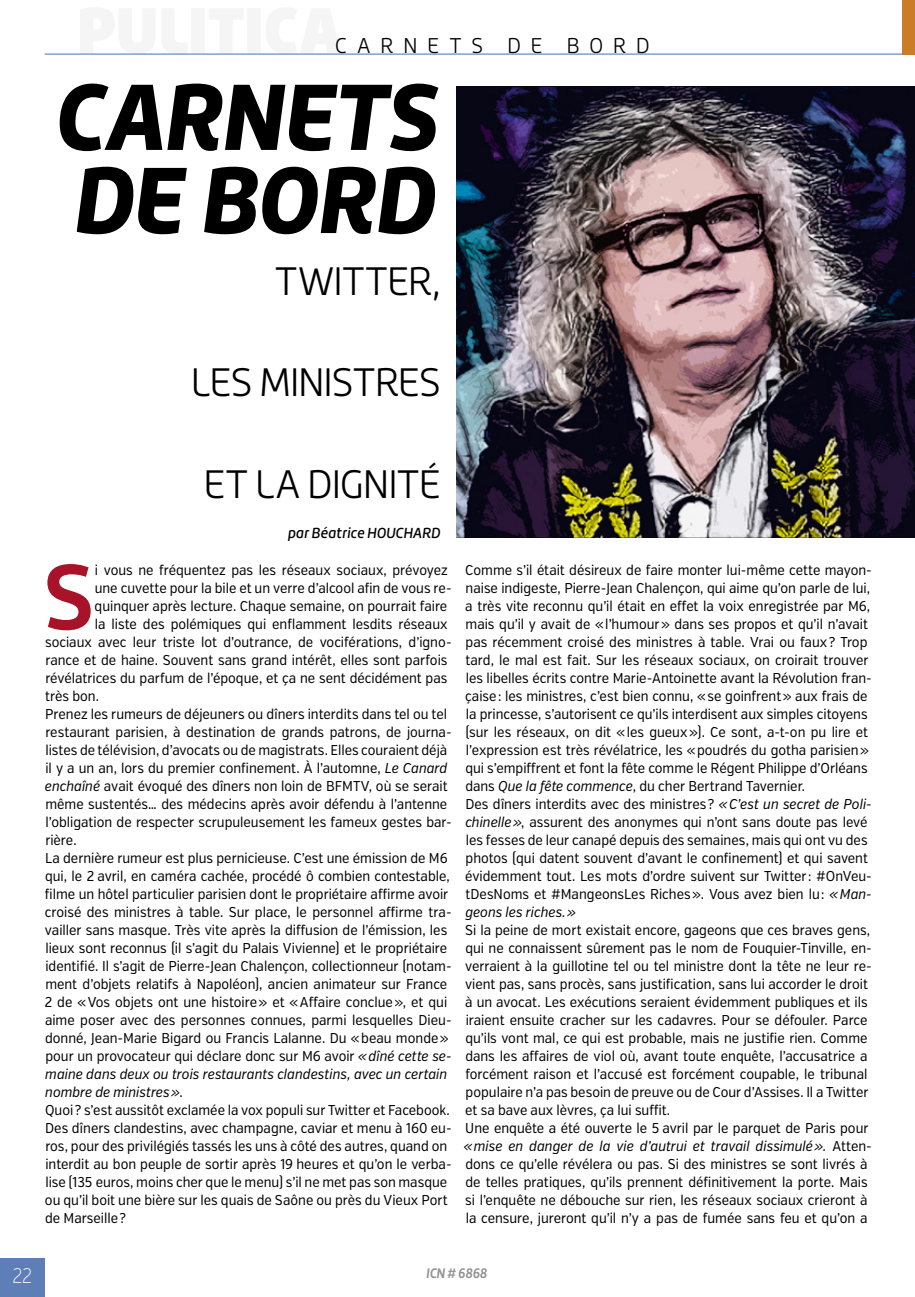
<style>
.page{position:relative;width:915px;height:1297px;background:#fff}
.page>*{position:absolute;margin:0;border:0;box-sizing:border-box;transform-origin:0 0}
.t1{font:italic 900 91.8px/83.1px "Roihu";letter-spacing:-.02em;color:#000;scale:.95 1}
.t2{font:700 90.3px "Roihu";color:#a9132a;scale:.96 1}
.t3{font:300 39px "Roihu";letter-spacing:-.02em;color:#000;scale:.95 1}
.t4{font:300 21px "Roihu";letter-spacing:.5em;color:#000;scale:.95 1}
.t5{font:200 21px "Verb Cond";color:#fff;scale:.9 1}
.t6{font:14.25px/18px "Verb Cond";color:#000;scale:.96 1}
.t7{font:italic 14.25px "Verb Cond";color:#000;scale:.96 1}
.t8{font:italic 500 14.25px "Roihu";letter-spacing:-.005em;color:#000;scale:.95 1}
.t9{font:italic 700 13.5px "Roihu";letter-spacing:-.01em;color:#939393;scale:.9 1}
.s1{font-style:italic}
.s2{font-style:normal}
</style>
<div class="page">
<hr style="left:45px;top:54px;width:863px;height:1px;background:#5d7eb6">
<div style="left:901px;top:0;width:13px;height:55px;background:#ca7c28"></div>
<div style="left:0;top:1258px;width:45px;height:39px;background:#5d7eb6"></div>
<img style="left:456px;top:86px;width:458px;height:452px">
<h3 class="t4" style="left:335px;top:33px;width:332px">CARNETS DE BORD</h3>
<h1 class="t1" style="left:52px;top:77px;width:406px">CARNETS<br>DE BORD</h1>
<h3 class="t3" style="left:275px;top:259px;width:176px">TWITTER,</h3>
<h3 class="t3" style="left:191px;top:360px;width:264px">LES MINISTRES</h3>
<h3 class="t3" style="left:204px;top:461px;width:251px">ET LA DIGNITÉ</h3>
<p class="t8" style="left:287px;top:525px;width:162px">par Béatrice HOUCHARD</p>
<h2 class="t2" style="left:43px;top:545px;width:55px">S</h2>
<p class="t6" style="left:95px;top:561px;width:369px">i vous ne fréquentez pas les réseaux sociaux, prévoyez</p>
<p class="t6" style="left:95px;top:579px;width:373px">une cuvette pour la bile et un verre d’alcool afin de vous re-</p>
<p class="t6" style="left:95px;top:597px;width:369px">quinquer après lecture. Chaque semaine, on pourrait faire</p>
<p class="t6" style="left:95px;top:615px;width:369px">la liste des polémiques qui enflamment lesdits réseaux</p>
<p class="t6" style="left:45px;top:633px;width:425px">sociaux avec leur triste lot d’outrance, de vociférations, d’igno-</p>
<p class="t6" style="left:45px;top:651px;width:420px">rance et de haine. Souvent sans grand intérêt, elles sont parfois</p>
<p class="t6" style="left:45px;top:669px;width:420px">révélatrices du parfum de l’époque, et ça ne sent décidément pas</p>
<p class="t6" style="left:45px;top:687px;width:58px">très bon.</p>
<p class="t6" style="left:45px;top:705px;width:420px">Prenez les rumeurs de déjeuners ou dîners interdits dans tel ou tel</p>
<p class="t6" style="left:45px;top:723px;width:424px">restaurant parisien, à destination de grands patrons, de journa-</p>
<p class="t6" style="left:45px;top:741px;width:420px">listes de télévision, d’avocats ou de magistrats. Elles couraient déjà</p>
<p class="t6" style="left:45px;top:759px;width:420px">il y a un an, lors du premier confinement. À l’automne, <span class="s1">Le Canard</span></p>
<p class="t6" style="left:45px;top:777px;width:421px"><span class="s1">enchaîné</span> avait évoqué des dîners non loin de BFMTV, où se serait</p>
<p class="t6" style="left:45px;top:795px;width:420px">même sustentés… des médecins après avoir défendu à l’antenne</p>
<p class="t6" style="left:45px;top:813px;width:424px">l’obligation de respecter scrupuleusement les fameux gestes bar-</p>
<p class="t6" style="left:45px;top:831px;width:34px">rière.</p>
<p class="t6" style="left:45px;top:849px;width:420px">La dernière rumeur est plus pernicieuse. C’est une émission de M6</p>
<p class="t6" style="left:45px;top:867px;width:423px">qui, le 2 avril, en caméra cachée, procédé ô combien contestable,</p>
<p class="t6" style="left:45px;top:885px;width:421px">filme un hôtel particulier parisien dont le propriétaire affirme avoir</p>
<p class="t6" style="left:45px;top:903px;width:425px">croisé des ministres à table. Sur place, le personnel affirme tra-</p>
<p class="t6" style="left:45px;top:921px;width:420px">vailler sans masque. Très vite après la diffusion de l’émission, les</p>
<p class="t6" style="left:45px;top:939px;width:420px">lieux sont reconnus (il s’agit du Palais Vivienne) et le propriétaire</p>
<p class="t6" style="left:45px;top:957px;width:424px">identifié. Il s’agit de Pierre-Jean Chalençon, collectionneur (notam-</p>
<p class="t6" style="left:45px;top:975px;width:420px">ment d’objets relatifs à Napoléon), ancien animateur sur France</p>
<p class="t6" style="left:45px;top:993px;width:420px">2 de «Vos objets ont une histoire» et «Affaire conclue», et qui</p>
<p class="t6" style="left:45px;top:1011px;width:425px">aime poser avec des personnes connues, parmi lesquelles Dieu-</p>
<p class="t6" style="left:45px;top:1029px;width:422px">donné, Jean-Marie Bigard ou Francis Lalanne. Du «beau monde»</p>
<p class="t6" style="left:45px;top:1047px;width:424px">pour un provocateur qui déclare donc sur M6 avoir <span class="s1">«dîné cette se-</span></p>
<p class="t7" style="left:45px;top:1066px;width:420px">maine dans deux ou trois restaurants clandestins, avec un certain</p>
<p class="t7" style="left:45px;top:1084px;width:145px">nombre de ministres»<span class="s2">.</span></p>
<p class="t6" style="left:45px;top:1101px;width:423px">Quoi? s’est aussitôt exclamée la vox populi sur Twitter et Facebook.</p>
<p class="t6" style="left:45px;top:1119px;width:425px">Des dîners clandestins, avec champagne, caviar et menu à 160 eu-</p>
<p class="t6" style="left:45px;top:1137px;width:420px">ros, pour des privilégiés tassés les uns à côté des autres, quand on</p>
<p class="t6" style="left:45px;top:1155px;width:424px">interdit au bon peuple de sortir après 19 heures et qu’on le verba-</p>
<p class="t6" style="left:45px;top:1173px;width:420px">lise (135 euros, moins cher que le menu) s’il ne met pas son masque</p>
<p class="t6" style="left:45px;top:1191px;width:421px">ou qu’il boit une bière sur les quais de Saône ou près du Vieux Port</p>
<p class="t6" style="left:45px;top:1209px;width:86px">de Marseille?</p>
<p class="t6" style="left:465px;top:561px;width:425px">Comme s’il était désireux de faire monter lui-même cette mayon&shy;naise indigeste, Pierre-Jean Chalençon, qui aime qu’on parle de lui, a très vite reconnu qu’il était en effet la voix enregistrée par M6, mais qu’il y avait de «l’humour» dans ses propos et qu’il n’avait pas récemment croisé des ministres à table. Vrai ou faux? Trop tard, le mal est fait. Sur les réseaux sociaux, on croirait trouver les libelles écrits contre Marie-Antoinette avant la Révolution fran&shy;çaise: les ministres, c’est bien connu, «se goinfrent» aux frais de la princesse, s’autorisent ce qu’ils interdisent aux simples citoyens (sur les réseaux, on dit «les gueux»). Ce sont, a-t-on pu lire et l’expression est très révélatrice, les «poudrés du gotha parisien» qui s’empiffrent et font la fête comme le Régent Philippe d’Orléans dans <span class="s1">Que la fête commence</span>, du cher Bertrand Tavernier.<br>Des dîners interdits avec des ministres? <span class="s1">«C’est un secret de Poli&shy;chinelle»</span>, assurent des anonymes qui n’ont sans doute pas levé les fesses de leur canapé depuis des semaines, mais qui ont vu des photos (qui datent souvent d’avant le confinement) et qui savent évidemment tout. Les mots d’ordre suivent sur Twitter: #OnVeu&shy;tDesNoms et #MangeonsLes Riches». Vous avez bien lu: <span class="s1">«Man&shy;geons les riches.»</span></p>
<p class="t6" style="left:463px;top:921px;width:426px">Si la peine de mort existait encore, gageons que ces braves gens, qui ne connaissent sûrement pas le nom de Fouquier-Tinville, en&shy;verraient à la guillotine tel ou tel ministre dont la tête ne leur re&shy;vient pas, sans procès, sans justification, sans lui accorder le droit à un avocat. Les exécutions seraient évidemment publiques et ils iraient ensuite cracher sur les cadavres. Pour se défouler. Parce qu’ils vont mal, ce qui est probable, mais ne justifie rien. Comme dans les affaires de viol où, avant toute enquête, l’accusatrice a forcément raison et l’accusé est forcément coupable, le tribunal populaire n’a pas besoin de preuve ou de Cour d’Assises. Il a Twitter et sa bave aux lèvres, ça lui suffit.<br>Une enquête a été ouverte le 5 avril par le parquet de Paris pour <span class="s1">«mise en danger de la vie d’autrui et travail dissimulé».</span> Atten&shy;dons ce qu’elle révélera ou pas. Si des ministres se sont livrés à de telles pratiques, qu’ils prennent définitivement la porte. Mais si l’enquête ne débouche sur rien, les réseaux sociaux crieront à la censure, jureront qu’il n’y a pas de fumée sans feu et qu’on a</p>
<h3 class="t5" style="left:11px;top:1263px;width:28px">NP22</h3>
<p class="t9" style="left:426px;top:1265px;width:69px">ICN # 6868</p>
</div>
